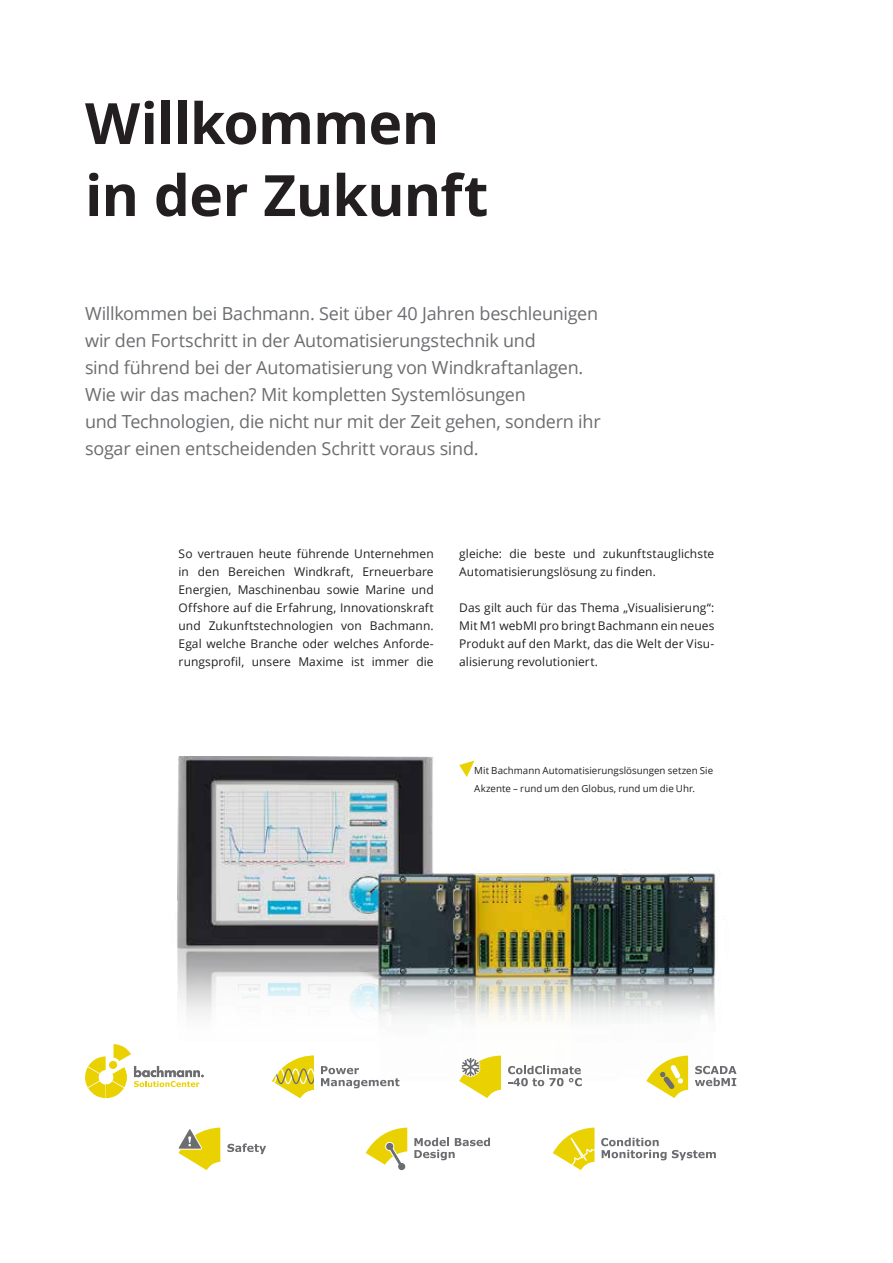
<style>
.page{position:relative;width:893px;height:1263px;background:#fff}
.page>*{position:absolute;margin:0;border:0;box-sizing:border-box;transform-origin:0 0}
.t1{font:700 57px/72px "Open Sans";letter-spacing:-.015em;color:#231f20}
.t2{font:18px/27px "Open Sans";letter-spacing:-.015em;color:#6c6d70}
.t3{font:12px/18px "Open Sans";letter-spacing:.005em;color:#231f20;text-align:justify}
.t4{font:9.75px/18px "Open Sans";letter-spacing:.005em;color:#231f20}
</style>
<div class="page">
<img style="left:177px;top:756px;width:542px;height:401px">
<svg style="left:321px;top:1066px;width:78px;height:22px"></svg>
<svg style="left:272px;top:1055px;width:42px;height:43px"></svg>
<svg style="left:227px;top:1143px;width:39px;height:11px"></svg>
<svg style="left:179px;top:1127px;width:41px;height:43px"></svg>
<svg style="left:508px;top:1066px;width:74px;height:20px"></svg>
<svg style="left:459px;top:1055px;width:42px;height:43px"></svg>
<svg style="left:553px;top:1127px;width:41px;height:43px"></svg>
<svg style="left:601px;top:1138px;width:115px;height:22px"></svg>
<svg style="left:646px;top:1055px;width:42px;height:43px"></svg>
<svg style="left:695px;top:1066px;width:42px;height:20px"></svg>
<svg style="left:414px;top:1138px;width:76px;height:22px"></svg>
<svg style="left:366px;top:1127px;width:41px;height:43px"></svg>
<svg style="left:85px;top:1044px;width:119px;height:54px"></svg>
<svg style="left:459px;top:761px;width:15px;height:16px"></svg>
<h1 class="t1" style="left:85px;top:86px;width:405px">Willkommen in der Zukunft</h1>
<p class="t2" style="left:85px;top:299px;width:517px">Willkommen bei Bachmann. Seit über 40 Jahren beschleunigen wir den Fortschritt in der Automatisierungstechnik und<br>sind führend bei der Automatisierung von Windkraftanlagen.<br>Wie wir das machen? Mit kompletten Systemlösungen<br>und Technologien, die nicht nur mit der Zeit gehen, sondern ihr sogar einen entscheidenden Schritt voraus sind.</p>
<p class="t3" style="left:179px;top:544px;width:257px">So vertrauen heute führende Unternehmen in den Bereichen Windkraft, Erneuerbare Energien, Maschinenbau sowie Marine und Offshore auf die Erfahrung, Innovationskraft und Zukunftstechnologien von Bachmann.<br>Egal welche Branche oder welches Anforde&shy;rungsprofil, unsere Maxime ist immer die</p>
<p class="t3" style="left:459px;top:544px;width:257px">gleiche: die beste und zukunftstauglichste<br>Automatisierungslösung zu finden.</p>
<p class="t3" style="left:459px;top:598px;width:257px">Das gilt auch für das Thema „Visualisierung“:<br>Mit M1 webMI pro bringt Bachmann ein neues Produkt auf den Markt, das die Welt der Visu&shy;alisierung revolutioniert.</p>
<p class="t4" style="left:474px;top:761px;width:240px">Mit Bachmann Automatisierungslösungen setzen Sie<br>Akzente – rund um den Globus, rund um die Uhr.</p>
</div>
